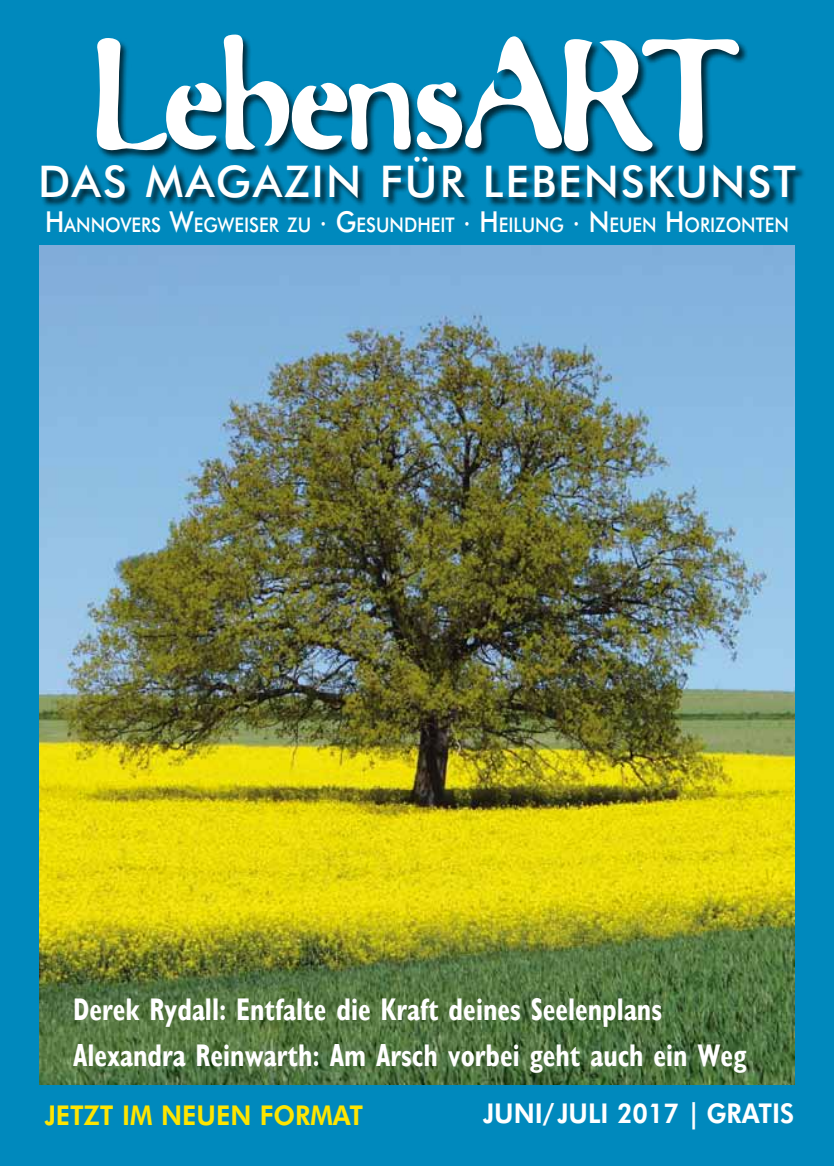
<style>
.page{position:relative;width:834px;height:1166px;background:#fff}
.page>*{position:absolute;margin:0;border:0;box-sizing:border-box;transform-origin:0 0}
.t1{font:155.75px "Flo Mot Fuse 5";letter-spacing:-.03em;color:#fff;scale:.95 1}
.t2{font:500 43.75px "Futura BT";letter-spacing:.05em;color:#fff}
.t3{font:700 31.32px/45.9px "Gill Sans Condensed";color:#fff;scale:.86 1}
.t4{font:800 27.3px "Futura BT";color:#fff;scale:.92 1}
.t5{font:800 27.3px "Futura BT";color:#ffe500;scale:.92 1}
.t6{font:500 20.3px "Futura BT";color:#fff;scale:.89 1}
.s1{font-size:28.88px}
</style>
<div class="page">
<div style="left:0;top:0;width:833px;height:1166px;background:#0089bd"></div>
<div style="left:42px;top:157px;width:763px;height:51px;background:#000;opacity:.74"></div>
<div style="left:96px;top:34px;width:653px;height:127px;background:#000;opacity:.7"></div>
<img style="left:40px;top:246px;width:754px;height:838px">
<h1 class="t1" style="left:94px;top:1px;width:682px">LebensART</h1>
<h2 class="t2" style="left:38px;top:155px;width:759px">DAS MAGAZIN FÜR LEBENSKUNST</h2>
<p class="t6" style="left:45px;top:213px;width:837px"><span class="s1">H</span>ANNOVERS <span class="s1">W</span>EGWEISER ZU <span class="s1">· G</span>ESUNDH EIT <span class="s1">· H</span>EILUNG <span class="s1">· N</span> EUEN <span class="s1">H</span>ORIZONTEN</p>
<p class="t3" style="left:73px;top:987px;width:784px">Derek Rydall: Entfalte die Kraft deines Seelenplans<br>Alexandra Reinwarth: Am Arsch vorbei geht auch ein Weg</p>
<p class="t5" style="left:45px;top:1098px;width:347px">JETZT IM NEUEN FORMAT</p>
<p class="t4" style="left:483px;top:1097px;width:340px">JUNI/ JULI 2017 | GRATIS</p>
</div>
